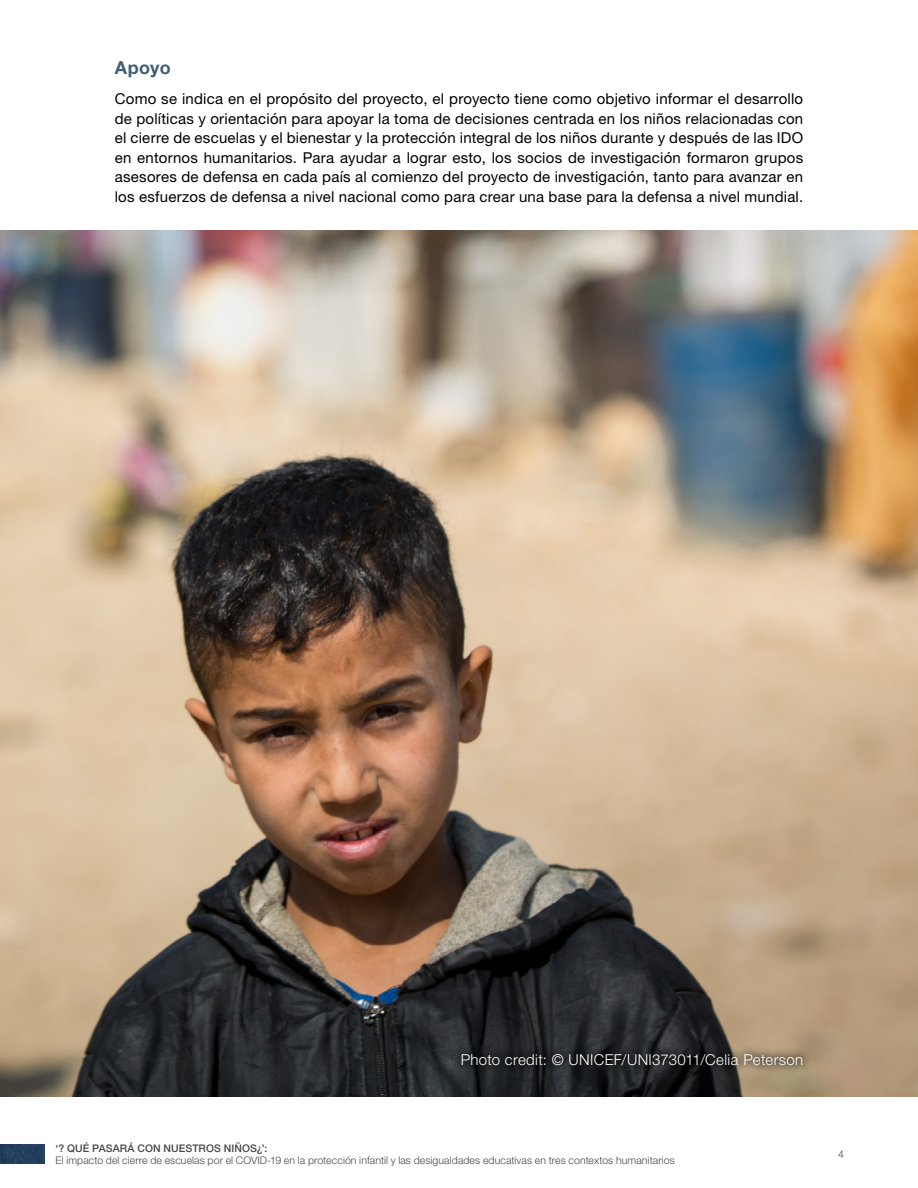
<style>
.page{position:relative;width:918px;height:1188px;background:#fff}
.page>*{position:absolute;margin:0;border:0;box-sizing:border-box;transform-origin:0 0}
.t1{font:700 18px "Helvetica Neue LT Pro";letter-spacing:.015em;color:#415e78}
.t2{font:15px/19.5px "Helvetica Neue LT Pro";letter-spacing:.015em;color:#000;text-align:justify}
.t3{font:300 15px "Helvetica Neue LT Pro";letter-spacing:.025em;color:#fff}
.t4{font:300 10.5px "Helvetica Neue LT Pro";letter-spacing:.01em;color:#474747}
.t5{font:500 10.5px "Helvetica Neue LT Pro";letter-spacing:.01em;color:#474747}
</style>
<div class="page">
<div style="left:0;top:1144px;width:45px;height:19px;background:#233f5e"></div>
<img style="left:0;top:231px;width:918px;height:865px">
<div style="left:452px;top:1044px;width:360px;height:31px;background:#000;opacity:.57"></div>
<p class="t1" style="left:115px;top:57px;width:58px">Apoyo</p>
<p class="t2" style="left:115px;top:89px;width:690px">Como se indica en el propósito del proyecto, el proyecto tiene como objetivo informar el desarrollo de políticas y orientación para apoyar la toma de decisiones centrada en los niños relacionadas con el cierre de escuelas y el bienestar y la protección integral de los niños durante y después de las IDO en entornos humanitarios. Para ayudar a lograr esto, los socios de investigación formaron grupos asesores de defensa en cada país al comienzo del proyecto de investigación, tanto para avanzar en los esfuerzos de defensa a nivel nacional como para crear una base para la defensa a nivel mundial.</p>
<p class="t3" style="left:461px;top:1050px;width:344px">Photo credit: © UNICEF/UNI373011/Celia Peterson</p>
<p class="t5" style="left:56px;top:1142px;width:214px">‘? QUÉ PASARÁ CON NUESTROS NIÑOS¿’:</p>
<p class="t4" style="left:56px;top:1154px;width:621px">El impacto del cierre de escuelas por el COVID-19 en la protección infantil y las desigualdades educativas en tres contextos humanitarios</p>
<p class="t4" style="left:838px;top:1147px;width:7px">4</p>
</div>
